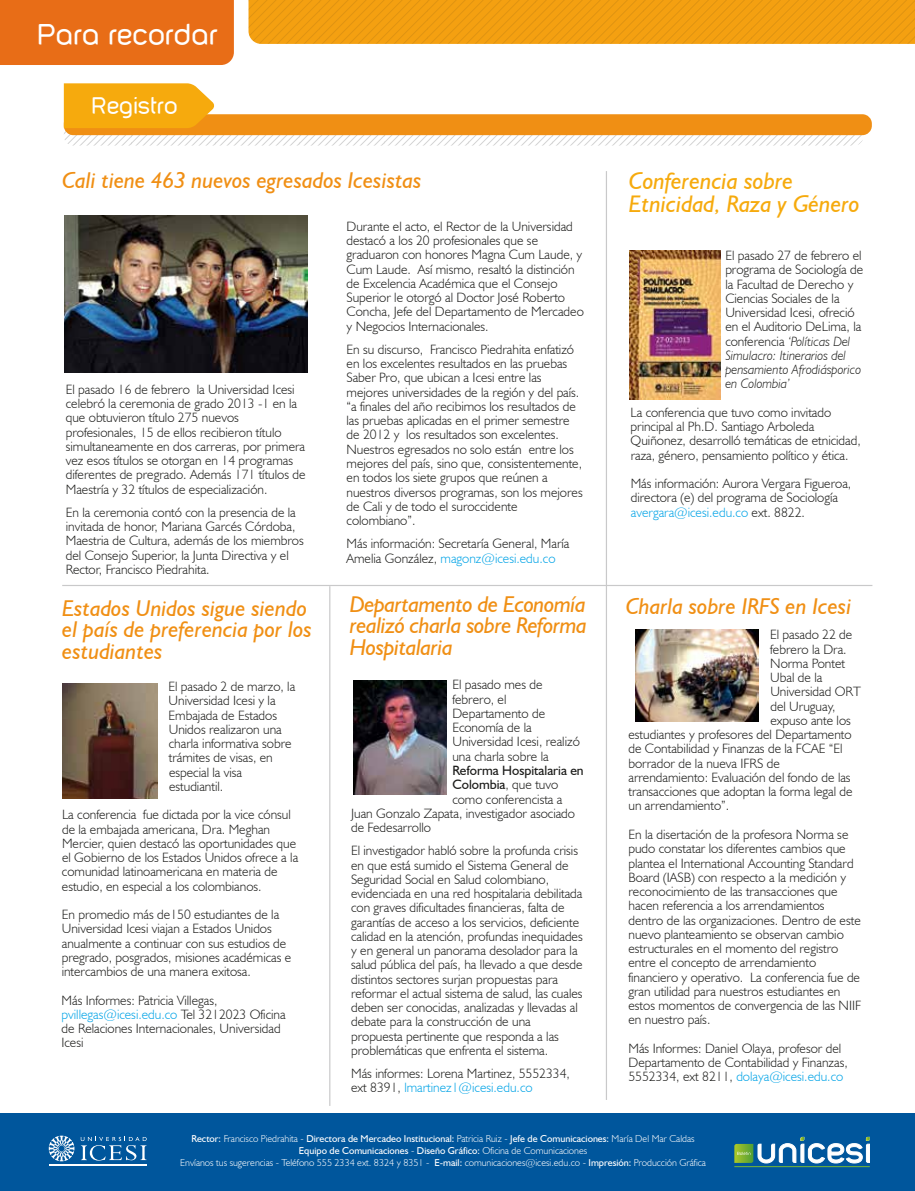
<style>
.page{position:relative;width:915px;height:1191px;background:#fff}
.page>*{position:absolute;margin:0;border:0;box-sizing:border-box;transform-origin:0 0}
.t1{font:300 30px "Layar Bahtera Doomsday";color:#fff}
.t2{font:italic 24px/22.5px "Humanist 521 BT";color:#f6aa0d}
.t3{font:300 24px "Layar Bahtera Doomsday";color:#fff}
.t4{font:italic 22.8px/21.5px "Humanist 521 BT";color:#f08f14;text-align:justify}
.t5{font:300 13.5px/14.2px "Humanist 521 BT";color:#1c1c1a}
.t6{font:13.5px "Humanist 521 BT";color:#1c1c1a}
.t7{font:300 10.05px/12px "Humanist 521 BT";color:#fff;text-align:center}
.s1{color:#00a3e6}
.s2{font-style:italic}
.s3{font-weight:300}
.s4{font-weight:400}
</style>
<div class="page">
<svg style="left:64px;top:125px;width:799px;height:21px"></svg>
<div style="left:64px;top:114px;width:807px;height:21px;background:#f08f14;border-radius:9px"></div>
<svg style="left:64px;top:83px;width:150px;height:45px;background:#f6ac17"></svg>
<svg style="left:248px;top:0;width:666px;height:44px;background:#f09e11"></svg>
<div style="left:0;top:0;width:234px;height:65px;background:#e86d17"></div>
<div style="left:0;top:1113px;width:914px;height:78px;background:#00569c"></div>
<hr style="left:734px;top:1166px;width:135px;height:1px;background:#7ab732">
<svg style="left:734px;top:1136px;width:135px;height:27px"></svg>
<svg style="left:49px;top:1135px;width:25px;height:26px"></svg>
<hr style="left:49px;top:1164px;width:98px;height:2px;background:#fff">
<svg style="left:81px;top:1136px;width:66px;height:24px"></svg>
<hr style="left:329px;top:586px;width:1px;height:520px;background:#c9c9ca">
<hr style="left:605px;top:171px;width:2px;height:929px;background:#c9c9ca">
<hr style="left:62px;top:585px;width:810px;height:1px;background:#c9c9ca">
<img style="left:629px;top:251px;width:91px;height:148px">
<img style="left:635px;top:629px;width:123px;height:92px">
<img style="left:62px;top:683px;width:96px;height:115px">
<img style="left:354px;top:680px;width:92px;height:114px">
<img style="left:65px;top:216px;width:242px;height:156px">
<h1 class="t1" style="left:37px;top:18px;width:182px">Para recordar</h1>
<h2 class="t3" style="left:91px;top:93px;width:88px">Registro</h2>
<h3 class="t4" style="left:62px;top:169px;width:361px">Cali tiene 463 nuevos egresados Icesistas</h3>
<p class="t5" style="left:66px;top:382px;width:241px">El pasado 16 de febrero la Universidad Icesi celebró la ceremonia de grado 2013 -1 en la que obtuvieron título 275 nuevos profesionales, 15 de ellos recibieron título simultaneamente en dos carreras, por primera vez esos títulos se otorgan en 14 programas diferentes de pregrado. Además 171 títulos de Maestría y 32 títulos de especialización.</p>
<p class="t5" style="left:66px;top:505px;width:239px">En la ceremonia contó con la presencia de la invitada de honor, Mariana Garcés Córdoba, Maestria de Cultura, además de los miembros del Consejo Superior, la Junta Directiva y el Rector, Francisco Piedrahita.</p>
<p class="t5" style="left:346px;top:219px;width:239px">Durante el acto, el Rector de la Universidad destacó a los 20 profesionales que se graduaron con honores Magna Cum Laude, y Cum Laude. Así mismo, resaltó la distinción de Excelencia Académica que el Consejo Superior le otorgó al Doctor José Roberto Concha, Jefe del Departamento de Mercadeo y Negocios Internacionales.</p>
<p class="t5" style="left:346px;top:342px;width:237px">En su discurso, Francisco Piedrahita enfatizó en los excelentes resultados en las pruebas Saber Pro, que ubican a Icesi entre las mejores universidades de la región y del país. “a finales del año recibimos los resultados de las pruebas aplicadas en el primer semestre de 2012 y los resultados son excelentes.<br>Nuestros egresados no solo están entre los mejores del país, sino que, consistentemente, en todos los siete grupos que reúnen a nuestros diversos programas, son los mejores de Cali y de todo el suroccidente colombiano”.</p>
<p class="t5" style="left:346px;top:536px;width:224px">Más información: Secretaría General, María<br>Amelia González, <span class="s1">magonz@icesi.edu.co</span></p>
<h2 class="t2" style="left:628px;top:169px;width:232px">Conferencia sobre<br>Etnicidad, Raza y Género</h2>
<p class="t5" style="left:725px;top:248px;width:139px">El pasado 27 de febrero el programa de Sociología de la Facultad de Derecho y<br>Ciencias Sociales de la<br>Universidad Icesi, ofreció en el Auditorio DeLima, la conferencia <span class="s2">‘Políticas Del<br>Simulacro: Itinerarios del pensamiento Afrodiásporico en Colombia’</span></p>
<p class="t5" style="left:630px;top:405px;width:232px">La conferencia que tuvo como invitado principal al Ph.D. Santiago Arboleda Quiñonez, desarrolló temáticas de etnicidad, raza, género, pensamiento político y ética.</p>
<p class="t5" style="left:630px;top:476px;width:222px">Más información: Aurora Vergara Figueroa, directora (e) del programa de Sociología <span class="s1">avergara@icesi.edu.co</span> ext. 8822.</p>
<h3 class="t4" style="left:349px;top:593px;width:238px">Departamento de Economía realizó charla sobre Reforma Hospitalaria</h3>
<p class="t5" style="left:452px;top:677px;width:129px">El pasado mes de febrero, el<br>Departamento de<br>Economía de la<br>Universidad Icesi, realizó una charla sobre la</p>
<p class="t6" style="left:452px;top:762px;width:133px">Reforma Hospitalaria en</p>
<p class="t6" style="left:452px;top:776px;width:107px">Colombia<span class="s3">, que tuvo</span></p>
<p class="t5" style="left:452px;top:791px;width:111px">como conferencista a</p>
<p class="t5" style="left:351px;top:805px;width:225px">Juan Gonzalo Zapata, investigador asociado</p>
<p class="t5" style="left:351px;top:820px;width:81px">de Fedesarrollo</p>
<p class="t5" style="left:351px;top:843px;width:233px">El investigador habló sobre la profunda crisis en que está sumido el Sistema General de Seguridad Social en Salud colombiano, evidenciada en una red hospitalaria debilitada con graves dificultades financieras, falta de garantías de acceso a los servicios, deficiente calidad en la atención, profundas inequidades y en general un panorama desolador para la salud pública del país, ha llevado a que desde distintos sectores surjan propuestas para reformar el actual sistema de salud, las cuales deben ser conocidas, analizadas y llevadas al debate para la construcción de una propuesta pertinente que responda a las problemáticas que enfrenta el sistema.</p>
<p class="t5" style="left:351px;top:1066px;width:220px">Más informes: Lorena Martinez, 5552334, ext 8391, <span class="s1">lmartinez1@icesi.edu.co</span></p>
<h3 class="t4" style="left:62px;top:597px;width:251px;text-align:left">Estados Unidos sigue siendo el país de preferencia por los estudiantes</h3>
<h3 class="t4" style="left:625px;top:595px;width:227px">Charla sobre IRFS en Icesi</h3>
<p class="t5" style="left:168px;top:679px;width:128px">El pasado 2 de marzo, la<br>Universidad Icesi y la<br>Embajada de Estados<br>Unidos realizaron una charla informativa sobre trámites de visas, en especial la visa estudiantil.</p>
<p class="t5" style="left:62px;top:807px;width:238px">La conferencia fue dictada por la vice cónsul de la embajada americana, Dra. Meghan Mercier, quien destacó las oportunidades que el Gobierno de los Estados Unidos ofrece a la comunidad latinoamericana en materia de estudio, en especial a los colombianos.</p>
<p class="t5" style="left:62px;top:907px;width:231px">En promedio más de150 estudiantes de la Universidad Icesi viajan a Estados Unidos anualmente a continuar con sus estudios de pregrado, posgrados, misiones académicas e intercambios de una manera exitosa.</p>
<p class="t5" style="left:61px;top:992px;width:226px">Más Informes: Patricia Villegas, <span class="s1">pvillegas@icesi.edu.co</span> Tel 3212023 Oficina de Relaciones Internacionales, Universidad Icesi</p>
<p class="t5" style="left:769px;top:627px;width:84px">El pasado 22 de</p>
<p class="t5" style="left:769px;top:641px;width:78px">febrero la Dra.</p>
<p class="t5" style="left:770px;top:656px;width:76px">Norma Pontet</p>
<p class="t5" style="left:770px;top:670px;width:54px">Ubal de la</p>
<p class="t5" style="left:770px;top:684px;width:92px">Universidad ORT</p>
<p class="t5" style="left:770px;top:698px;width:67px">del Uruguay,</p>
<p class="t5" style="left:770px;top:713px;width:82px">expuso ante los</p>
<p class="t5" style="left:628px;top:727px;width:224px">estudiantes y profesores del Departamento</p>
<p class="t5" style="left:628px;top:741px;width:215px">de Contabilidad y Finanzas de la FCAE “El</p>
<p class="t5" style="left:628px;top:755px;width:153px">borrador de la nueva IFRS de</p>
<p class="t5" style="left:628px;top:770px;width:223px">arrendamiento: Evaluación del fondo de las</p>
<p class="t5" style="left:628px;top:784px;width:226px">transacciones que adoptan la forma legal de</p>
<p class="t5" style="left:628px;top:798px;width:102px">un arrendamiento”.</p>
<p class="t5" style="left:628px;top:827px;width:234px">En la disertación de la profesora Norma se pudo constatar los diferentes cambios que plantea el International Accounting Standard Board (IASB) con respecto a la medición y reconocimiento de las transacciones que hacen referencia a los arrendamientos dentro de las organizaciones. Dentro de este nuevo planteamiento se observan cambio estructurales en el momento del registro entre el concepto de arrendamiento financiero y operativo. La conferencia fue de gran utilidad para nuestros estudiantes en estos momentos de convergencia de las NIIF en nuestro país.</p>
<p class="t5" style="left:628px;top:1041px;width:221px">Más Informes: Daniel Olaya, profesor del<br>Departamento de Contabilidad y Finanzas,<br>5552334, ext 8211, <span class="s1">dolaya@icesi.edu.co</span></p>
<p class="t7" style="left:180px;top:1132px;width:527px"><span class="s4">Rector:</span> Francisco Piedrahita - <span class="s4">Directora de Mercadeo Institucional:</span> Patricia Ruiz - <span class="s4">Jefe de Comunicaciones:</span> María Del Mar Caldas<br><span class="s4">Equipo de Comunicaciones</span> - <span class="s4">Diseño Gráfico:</span> Oficina de Comunicaciones<br>Envíanos tus sugerencias - Teléfono 555 2334 ext. 8324 y 8351 - <span class="s4">E-mail:</span> comunicaciones@icesi.edu.co - <span class="s4">Impresión:</span> Producción Gráfica</p>
</div>
